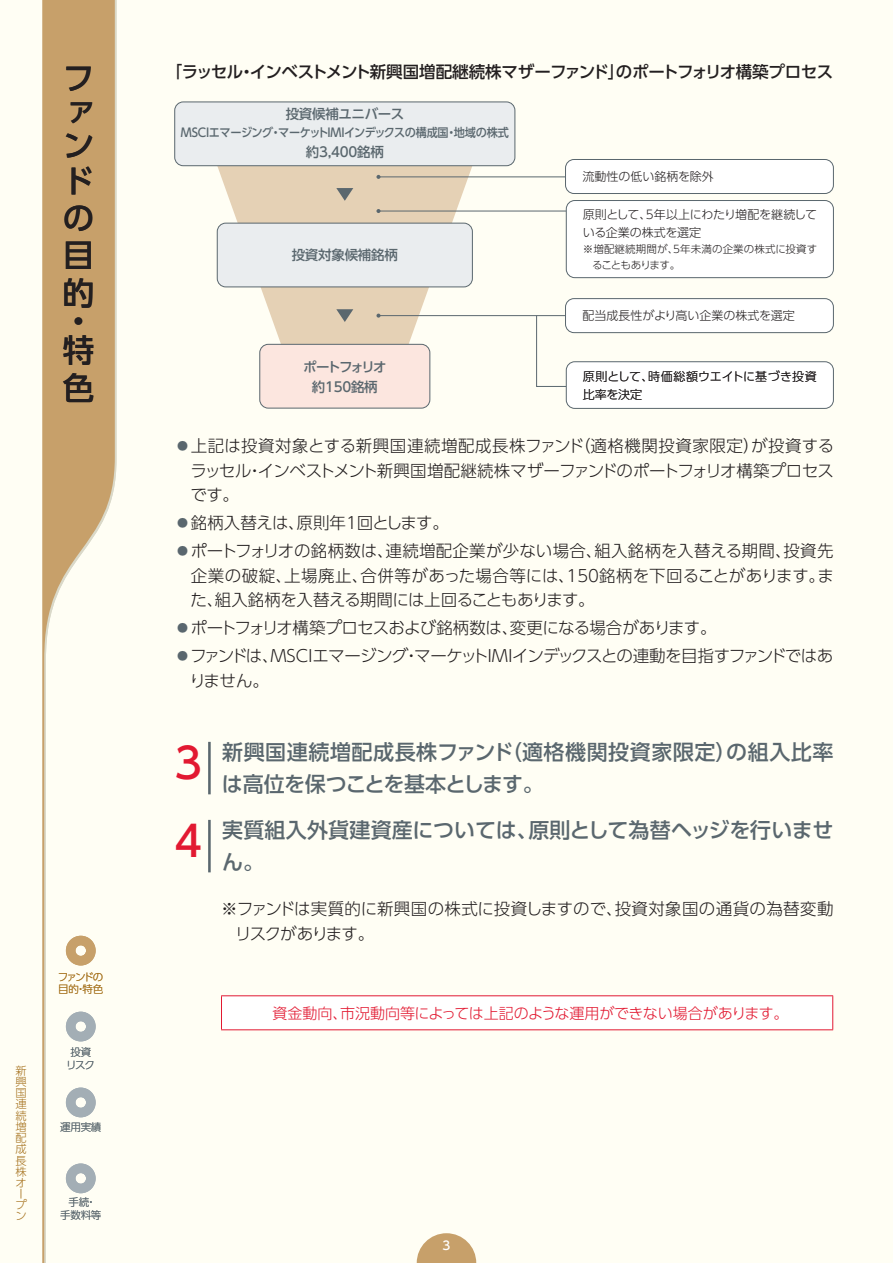
<style>
.page{position:relative;width:893px;height:1263px;background:#fffef4}
.page>*{position:absolute;margin:0;border:0;box-sizing:border-box;transform-origin:0 0}
.textbase{font:500 42px "UD Shin Go Pro";color:#e21931}
.t1{font:500 31.5px/37.2px "UD Shin Go Pro";color:#231f20;text-align:justify}
.C-14ptM{font:500 21px/31.5px "UD Shin Go Pro";letter-spacing:.025em;color:#5a676e}
.C-14ptM-2{font:500 21px/31.5px "UD Shin Go Pro";letter-spacing:.005em;color:#5a676e}
.C-11pt{font:300 16.5px/24.8px "UD Shin Go Pro";letter-spacing:-.03em;color:#231f20;text-align:justify}
.C-11pt-2{font:300 16.5px/24.8px "UD Shin Go Pro";letter-spacing:.005em;color:#231f20}
.A-小見出し{font:500 16.5px "UD Shin Go Pro";letter-spacing:-.025em;color:#231f20}
.C-11pt-3{font:300 16.5px "UD Shin Go Pro";color:#231f20}
.textbase-2{font:300 15px "UD Shin Go Pro";letter-spacing:-.01em;color:#e21931}
.t2{font:500 13.5px/20.2px "UD Shin Go Pro";letter-spacing:-.02em;color:#5a676e;text-align:center}
.t3{font:300 12px/18px "UD Shin Go Pro";color:#231f20}
.t4{font:500 12px "UD Shin Go Pro";letter-spacing:-.03em;color:#5a676e;scale:.93 1}
.t5{font:300 12px/18px "UD Shin Go Pro";letter-spacing:-.02em;color:#231f20}
.t6{font:500 12px "UD Shin Go Pro";color:#fff}
.t7{font:300 11.25px/11.1px "UD Shin Go Pro";color:#a6721e}
.t8{font:300 10.5px/15.8px "UD Shin Go Pro";letter-spacing:.01em;color:#231f20}
.t9{font:300 10.5px/12.6px "UD Shin Go Pro";letter-spacing:-.02em;color:#5a676e;text-align:center}
.t10{font:300 10.5px/12.6px "UD Shin Go Pro";letter-spacing:-.13em;color:#a6721e}
.s1{font-size:10.95px;color:#5a676e}
</style>
<div class="page">
<svg style="left:417px;top:1233px;width:59px;height:30px"></svg>
<svg style="left:43px;top:0;width:72px;height:1263px"></svg>
<svg style="left:66px;top:936px;width:30px;height:29px"></svg>
<svg style="left:66px;top:1012px;width:30px;height:29px"></svg>
<svg style="left:66px;top:1087px;width:30px;height:30px"></svg>
<svg style="left:66px;top:1163px;width:30px;height:30px"></svg>
<svg style="left:217px;top:166px;width:255px;height:178px;fill:#e5d1b5"></svg>
<div style="left:175px;top:102px;width:340px;height:64px;background:#eaedef;border-radius:9px"></div>
<div style="left:174px;top:102px;width:341px;height:64px;border:1px solid #5a676e;border-radius:9px"></div>
<div style="left:217px;top:223px;width:255px;height:64px;background:#eaedef;border-radius:9px"></div>
<div style="left:217px;top:223px;width:256px;height:64px;border:1px solid #5a676e;border-radius:9px"></div>
<div style="left:260px;top:344px;width:170px;height:64px;background:#fce6df;border-radius:9px"></div>
<div style="left:259px;top:344px;width:171px;height:64px;border:1px solid #5a676e;border-radius:9px"></div>
<svg style="left:336px;top:188px;width:17px;height:13px"></svg>
<svg style="left:336px;top:309px;width:17px;height:13px"></svg>
<hr style="left:378px;top:176px;width:187px;height:1px;background:#5a676e">
<svg style="left:376px;top:175px;width:4px;height:4px"></svg>
<hr style="left:378px;top:211px;width:188px;height:1px;background:#5a676e">
<svg style="left:376px;top:209px;width:4px;height:4px"></svg>
<hr style="left:378px;top:315px;width:187px;height:1px;background:#5a676e">
<svg style="left:376px;top:314px;width:4px;height:4px"></svg>
<div style="left:565px;top:159px;width:268px;height:34px;background:#fff;border-radius:9px"></div>
<div style="left:565px;top:159px;width:269px;height:35px;border:1px solid #5a676e;border-radius:9px"></div>
<div style="left:565px;top:299px;width:268px;height:34px;background:#fff;border-radius:9px"></div>
<div style="left:565px;top:298px;width:269px;height:35px;border:1px solid #5a676e;border-radius:9px"></div>
<svg style="left:536px;top:315px;width:31px;height:72px"></svg>
<div style="left:566px;top:200px;width:267px;height:78px;background:#fff;border-radius:9px"></div>
<div style="left:566px;top:200px;width:268px;height:78px;border:1px solid #5a676e;border-radius:9px"></div>
<div style="left:566px;top:362px;width:267px;height:46px;background:#fff;border-radius:9px"></div>
<div style="left:566px;top:361px;width:268px;height:48px;border:1px solid #5a676e;border-radius:9px"></div>
<hr style="left:208px;top:742px;width:3px;height:52px;background:#5a676e">
<hr style="left:208px;top:820px;width:3px;height:52px;background:#5a676e">
<div style="left:221px;top:996px;width:612px;height:34px;background:#fff"></div>
<hr style="left:221px;top:995px;width:612px;height:1px;background:#e21931">
<hr style="left:221px;top:996px;width:1px;height:33px;background:#e21931">
<hr style="left:832px;top:996px;width:1px;height:33px;background:#e21931">
<hr style="left:221px;top:1029px;width:612px;height:1px;background:#e21931">
<h2 class="t1" style="left:63px;top:61px;width:31px;line-height:33.2px">ファン</h2>
<h2 class="t1" style="left:63px;top:162px;width:31px">ドの目的</h2>
<h2 class="t1" style="left:63px;top:306px;width:32px;line-height:28.8px">・特</h2>
<h2 class="t1" style="left:63px;top:368px;width:32px">色</h2>
<p class="t7" style="left:16px;top:1064px;width:13px">新興国連続増配成長株オープン</p>
<p class="t10" style="left:58px;top:970px;width:47px">ファンドの目的・特色</p>
<p class="t9" style="left:66px;top:1045px;width:30px">投資リスク</p>
<p class="t9" style="left:60px;top:1120px;width:43px">運用実績</p>
<p class="t9" style="left:60px;top:1195px;width:43px">手続・<br>手数料等</p>
<p class="A-小見出し" style="left:166px;top:59px;width:669px">「ラッセル・インベストメント新興国増配継続株マザーファンド」のポートフォリオ構築プロセス</p>
<p class="t2" style="left:286px;top:103px;width:120px">投資候補ユニバース</p>
<p class="t4" style="left:181px;top:122px;width:354px">MSCIエマージング・マーケットIMIインデックスの構成国・地域の株式</p>
<p class="t2" style="left:306px;top:141px;width:80px">約3,400銘柄</p>
<p class="t2" style="left:292px;top:244px;width:108px">投資対象候補銘柄</p>
<p class="t3" style="left:582px;top:167px;width:133px">流動性の低い銘柄を除外</p>
<p class="t5" style="left:583px;top:205px;width:236px">原則として、5年以上にわたり増配を継続している企業の株式を選定</p>
<p class="t8" style="left:592px;top:241px;width:227px;text-indent:-9px">※増配継続期間が、5年未満の企業の株式に投資することもあります。</p>
<p class="t3" style="left:582px;top:306px;width:214px">配当成長性がより高い企業の株式を選定</p>
<p class="t2" style="left:303px;top:356px;width:85px">ポートフォリオ約150銘柄</p>
<p class="t3" style="left:583px;top:367px;width:235px">原則として、時価総額ウエイトに基づき投資比率を決定</p>
<p class="C-11pt" style="left:190px;top:433px;width:645px;text-indent:-13px"><span class="s1">●</span> 上記は投資対象とする新興国連続増配成長株ファンド（適格機関投資家限定）が投資するラッセル・インベストメント新興国増配継続株マザーファンドのポートフォリオ構築プロセスです。</p>
<p class="C-11pt-3" style="left:177px;top:509px;width:273px"><span class="s1">●</span> 銘柄入替えは、原則年1回とします。</p>
<p class="C-11pt" style="left:191px;top:538px;width:645px;text-indent:-13px"><span class="s1">●</span> ポートフォリオの銘柄数は、連続増配企業が少ない場合、組入銘柄を入替える期間、投資先企業の破綻、上場廃止、合併等があった場合等には、150銘柄を下回ることがあります。また、組入銘柄を入替える期間には上回ることもあります。</p>
<p class="C-11pt" style="left:177px;top:615px;width:541px"><span class="s1">●</span> ポートフォリオ構築プロセスおよび銘柄数は、変更になる場合があります。</p>
<p class="C-11pt" style="left:189px;top:643px;width:646px;text-indent:-12px"><span class="s1">●</span> ファンドは、MSCIエマージング・マーケットIMIインデックスとの連動を目指すファンドではありません。</p>
<p class="textbase" style="left:174px;top:729px;width:29px">3</p>
<p class="C-14ptM" style="left:222px;top:736px;width:613px">新興国連続増配成長株ファンド（適格機関投資家限定）の組入比率は高位を保つことを基本とします。</p>
<p class="textbase" style="left:174px;top:807px;width:29px">4</p>
<p class="C-14ptM-2" style="left:222px;top:814px;width:613px">実質組入外貨建資産については、原則として為替ヘッジを行いません。</p>
<p class="C-11pt-2" style="left:235px;top:896px;width:600px;text-indent:-14px">※ファンドは実質的に新興国の株式に投資しますので、投資対象国の通貨の為替変動リスクがあります。</p>
<p class="textbase-2" style="left:273px;top:1001px;width:517px">資金動向、市況動向等によっては上記のような運用ができない場合があります。</p>
<p class="t6" style="left:442px;top:1236px;width:9px">3</p>
</div>
